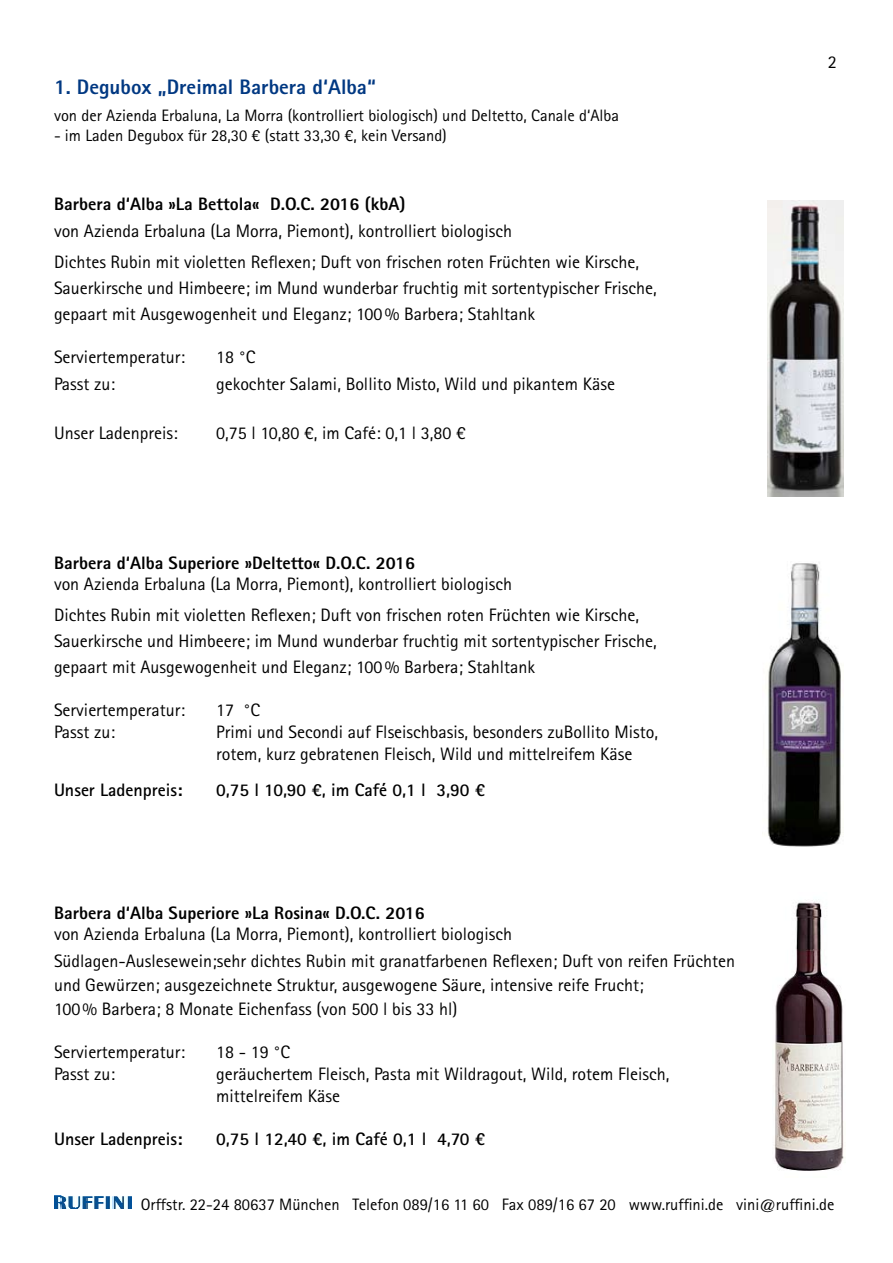
<style>
.page{position:relative;width:893px;height:1263px;background:#fff}
.page>*{position:absolute;margin:0;border:0;box-sizing:border-box;transform-origin:0 0}
.t1{font:800 21px "Agfa Rotis Sans Serif";color:#003882}
.t2{font:18px/31.2px "Agfa Rotis Sans Serif";color:#000}
.t3{font:800 18px "Agfa Rotis Sans Serif";color:#000}
.t4{font:700 18px "Agfa Rotis Sans Serif";color:#000}
.t5{font:16.5px "Agfa Rotis Sans Serif";color:#000}
</style>
<div class="page">
<img style="left:54px;top:1196px;width:77px;height:13px">
<img style="left:774px;top:900px;width:70px;height:271px">
<img style="left:767px;top:201px;width:76px;height:295px">
<img style="left:767px;top:563px;width:74px;height:284px">
<p class="t1" style="left:54px;top:74px;width:323px">1. Degubox „Dreimal Barbera d‘Alba“</p>
<p class="t5" style="left:54px;top:106px;width:567px">von der Azienda Erbaluna, La Morra (kontrolliert biologisch) und Deltetto, Canale d‘Alba</p>
<p class="t5" style="left:54px;top:126px;width:394px">- im Laden Degubox für 28,30 € (statt 33,30 €, kein Versand)</p>
<p class="t3" style="left:54px;top:192px;width:353px">Barbera d‘Alba »La Bettola« D.O.C. 2016 (kbA)</p>
<p class="t2" style="left:54px;top:215px;width:587px">von Azienda Erbaluna (La Morra, Piemont), kontrolliert biologisch<br>Dichtes Rubin mit violetten Reflexen; Duft von frischen roten Früchten wie Kirsche,</p>
<p class="t2" style="left:54px;top:275px;width:604px;line-height:25.8px">Sauerkirsche und Himbeere; im Mund wunderbar fruchtig mit sortentypischer Frische, gepaart mit Ausgewogenheit und Eleganz; 100% Barbera; Stahltank</p>
<p class="t2" style="left:54px;top:341px;width:133px">Serviertemperatur:</p>
<p class="t2" style="left:216px;top:341px;width:41px">18 °C</p>
<p class="t2" style="left:54px;top:368px;width:63px">Passt zu:</p>
<p class="t2" style="left:216px;top:368px;width:401px">gekochter Salami, Bollito Misto, Wild und pikantem Käse</p>
<p class="t2" style="left:54px;top:417px;width:125px">Unser Ladenpreis:</p>
<p class="t2" style="left:216px;top:417px;width:251px">0,75 l 10,80 €, im Café: 0,1 l 3,80 €</p>
<p class="t3" style="left:54px;top:551px;width:363px">Barbera d‘Alba Superiore »Deltetto« D.O.C. 2016</p>
<p class="t2" style="left:54px;top:568px;width:587px">von Azienda Erbaluna (La Morra, Piemont), kontrolliert biologisch<br>Dichtes Rubin mit violetten Reflexen; Duft von frischen roten Früchten wie Kirsche,</p>
<p class="t2" style="left:54px;top:628px;width:604px;line-height:25.8px">Sauerkirsche und Himbeere; im Mund wunderbar fruchtig mit sortentypischer Frische, gepaart mit Ausgewogenheit und Eleganz; 100% Barbera; Stahltank</p>
<p class="t2" style="left:54px;top:694px;width:133px">Serviertemperatur:</p>
<p class="t2" style="left:216px;top:694px;width:46px">17 °C</p>
<p class="t2" style="left:54px;top:716px;width:63px">Passt zu:</p>
<p class="t2" style="left:216px;top:721px;width:444px;line-height:21.9px">Primi und Secondi auf Flseischbasis, besonders zuBollito Misto, rotem, kurz gebratenen Fleisch, Wild und mittelreifem Käse</p>
<p class="t4" style="left:54px;top:779px;width:130px">Unser Ladenpreis:</p>
<p class="t4" style="left:216px;top:779px;width:271px">0,75 l 10,90 €, im Café 0,1 l 3,90 €</p>
<p class="t3" style="left:54px;top:901px;width:372px">Barbera d‘Alba Superiore »La Rosina« D.O.C. 2016</p>
<p class="t2" style="left:54px;top:920px;width:683px;line-height:27px">von Azienda Erbaluna (La Morra, Piemont), kontrolliert biologisch<br>Südlagen-Auslesewein;sehr dichtes Rubin mit granatfarbenen Reflexen; Duft von reifen Früchten</p>
<p class="t2" style="left:54px;top:973px;width:591px;line-height:24px">und Gewürzen; ausgezeichnete Struktur, ausgewogene Säure, intensive reife Frucht;<br>100% Barbera; 8 Monate Eichenfass (von 500 l bis 33 hl)</p>
<p class="t2" style="left:54px;top:1036px;width:133px">Serviertemperatur:</p>
<p class="t2" style="left:216px;top:1036px;width:76px">18 - 19 °C</p>
<p class="t2" style="left:54px;top:1058px;width:63px">Passt zu:</p>
<p class="t2" style="left:216px;top:1063px;width:455px;line-height:21.6px">geräuchertem Fleisch, Pasta mit Wildragout, Wild, rotem Fleisch, mittelreifem Käse</p>
<p class="t4" style="left:54px;top:1127px;width:130px">Unser Ladenpreis:</p>
<p class="t4" style="left:216px;top:1127px;width:271px">0,75 l 12,40 €, im Café 0,1 l 4,70 €</p>
<p class="t5" style="left:141px;top:1194px;width:695px">Orffstr. 22-24 80637 München Telefon 089/16 11 60 Fax 089/16 67 20 www.ruffini.de vini@ruffini.de</p>
</div>
